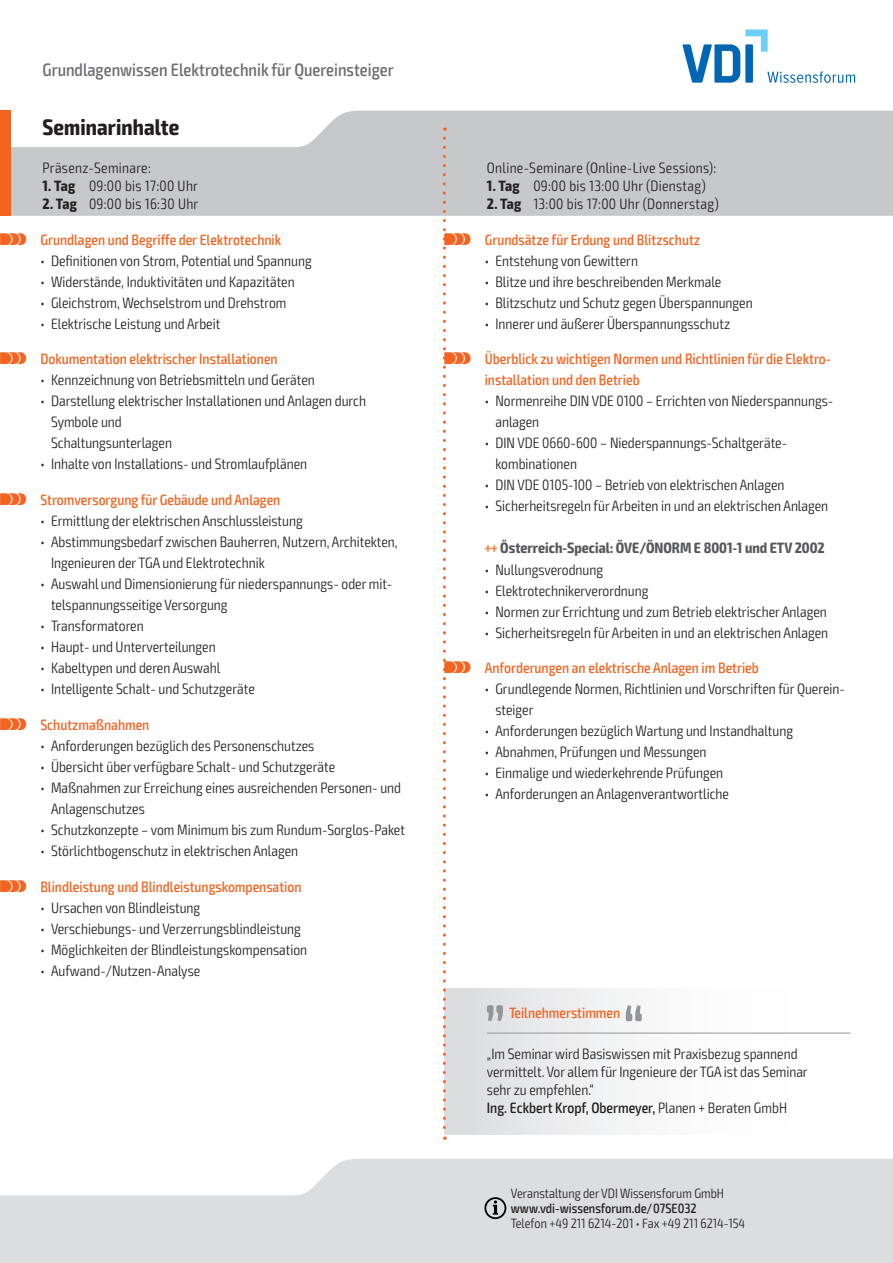
<style>
.page{position:relative;width:893px;height:1263px;background:#fff}
.page>*{position:absolute;margin:0;border:0;box-sizing:border-box;transform-origin:0 0}
.t1{font:700 condensed 22.5px "Exo 2";letter-spacing:.005em;color:#231f20}
.t2{font:500 condensed 18px "Exo 2";color:#6c6d70}
.t3{font:300 condensed 15px/21px "Exo 2";color:#231f20}
.t4{font:500 condensed 15px/21px "Exo 2";color:#f36421}
.t5{font:300 condensed 15px "Exo 2";letter-spacing:.02em;color:#231f20}
.t6{font:700 condensed 15px "Exo 2";color:#57585a}
.t7{font:300 condensed 13.5px "Exo 2";color:#231f20}
.t8{font:500 condensed 13.5px "Exo 2";color:#231f20}
.s1{font-weight:700}
.s2{font-family:"VDI Iconset S4 A Regular";font-weight:400;font-stretch:normal}
.s3{color:#f58345}
.s4{font-weight:500}
</style>
<div class="page">
<svg style="left:0;top:1159px;width:893px;height:104px;background:#e0e1e3"></svg>
<svg style="left:11px;top:111px;width:882px;height:105px;background:#cdced0"></svg>
<div style="left:0;top:111px;width:11px;height:105px;background:#f36421"></div>
<svg style="left:484px;top:1197px;width:22px;height:22px"></svg>
<svg style="left:682px;top:30px;width:173px;height:53px"></svg>
<div style="left:444px;top:1033px;width:406px;height:101px;background:linear-gradient(to right,#dfe0e2,#fff)"></div>
<div style="left:444px;top:989px;width:406px;height:48px;background:linear-gradient(to right,#dfe0e2,#fff)"></div>
<hr style="left:487px;top:1033px;width:363px;height:1px;background:#939598">
<svg style="left:487px;top:1005px;width:16px;height:16px"></svg>
<svg style="left:626px;top:1005px;width:16px;height:16px"></svg>
<svg style="left:443px;top:138px;width:3px;height:1002px"></svg>
<p class="t2" style="left:43px;top:59px;width:353px">Grundlagenwissen Elektrotechnik für Quereinsteiger</p>
<h1 class="t1" style="left:43px;top:113px;width:138px">Seminarinhalte</h1>
<p class="t5" style="left:43px;top:159px;width:110px">Präsenz-Seminare:</p>
<p class="t5" style="left:43px;top:177px;width:157px"><span class="s1">1. Tag</span> 09:00 bis 17:00 Uhr</p>
<p class="t5" style="left:43px;top:195px;width:157px"><span class="s1">2. Tag</span> 09:00 bis 16:30 Uhr</p>
<p class="t4" style="left:0;top:229px;width:283px"><span class="s2">S</span> Grundlagen und Begriffe der Elektrotechnik</p>
<p class="t3" style="left:40px;top:250px;width:273px">• Definitionen von Strom, Potential und Spannung</p>
<p class="t3" style="left:40px;top:271px;width:256px">• Widerstände, Induktivitäten und Kapazitäten</p>
<p class="t3" style="left:40px;top:292px;width:248px">• Gleichstrom, Wechselstrom und Drehstrom</p>
<p class="t3" style="left:40px;top:313px;width:181px">• Elektrische Leistung und Arbeit</p>
<p class="t4" style="left:0;top:349px;width:279px"><span class="s2">S</span> Dokumentation elektrischer Installationen</p>
<p class="t3" style="left:40px;top:370px;width:276px">• Kennzeichnung von Betriebsmitteln und Geräten</p>
<p class="t3" style="left:51px;top:391px;width:316px;text-indent:-11px">• Darstellung elektrischer Installationen und Anlagen durch<br>Symbole und<br>Schaltungsunterlagen</p>
<p class="t3" style="left:40px;top:454px;width:268px">• Inhalte von Installations- und Stromlaufplänen</p>
<p class="t4" style="left:0;top:490px;width:282px"><span class="s2">S</span> Stromversorgung für Gebäude und Anlagen</p>
<p class="t3" style="left:40px;top:511px;width:264px">• Ermittlung der elektrischen Anschlussleistung</p>
<p class="t3" style="left:51px;top:532px;width:348px;text-indent:-11px">• Abstimmungsbedarf zwischen Bauherren, Nutzern, Architekten,<br>Ingenieuren der TGA und Elektrotechnik</p>
<p class="t3" style="left:51px;top:574px;width:343px;text-indent:-11px">• Auswahl und Dimensionierung für niederspannungs- oder mit&shy;telspannungsseitige Versorgung</p>
<p class="t3" style="left:40px;top:616px;width:105px">• Transformatoren</p>
<p class="t3" style="left:40px;top:637px;width:177px">• Haupt- und Unterverteilungen</p>
<p class="t3" style="left:40px;top:658px;width:181px">• Kabeltypen und deren Auswahl</p>
<p class="t3" style="left:40px;top:679px;width:216px">• Intelligente Schalt- und Schutzgeräte</p>
<p class="t4" style="left:0;top:715px;width:151px"><span class="s2">S</span> Schutzmaßnahmen</p>
<p class="t3" style="left:40px;top:736px;width:275px">• Anforderungen bezüglich des Personenschutzes</p>
<p class="t3" style="left:40px;top:757px;width:296px">• Übersicht über verfügbare Schalt- und Schutzgeräte</p>
<p class="t3" style="left:51px;top:778px;width:352px;text-indent:-11px">• Maßnahmen zur Erreichung eines ausreichenden Personen- und<br>Anlagenschutzes</p>
<p class="t3" style="left:40px;top:820px;width:366px">• Schutzkonzepte – vom Minimum bis zum Rundum-Sorglos-Paket</p>
<p class="t3" style="left:40px;top:841px;width:259px">• Störlichtbogenschutz in elektrischen Anlagen</p>
<p class="t4" style="left:0;top:877px;width:303px"><span class="s2">S</span> Blindleistung und Blindleistungskompensation</p>
<p class="t3" style="left:40px;top:898px;width:161px">• Ursachen von Blindleistung</p>
<p class="t3" style="left:40px;top:919px;width:262px">• Verschiebungs- und Verzerrungsblindleistung</p>
<p class="t3" style="left:40px;top:940px;width:268px">• Möglichkeiten der Blindleistungskompensation</p>
<p class="t3" style="left:40px;top:961px;width:161px">• Aufwand-/Nutzen-Analyse</p>
<p class="t5" style="left:487px;top:159px;width:231px">Online-Seminare (Online-Live Sessions):</p>
<p class="t5" style="left:487px;top:177px;width:220px"><span class="s1">1. Tag</span> 09:00 bis 13:00 Uhr (Dienstag)</p>
<p class="t5" style="left:487px;top:195px;width:233px"><span class="s1">2. Tag</span> 13:00 bis 17:00 Uhr (Donnerstag)</p>
<p class="t4" style="left:444px;top:229px;width:257px"><span class="s2">S</span> Grundsätze für Erdung und Blitzschutz</p>
<p class="t3" style="left:485px;top:250px;width:155px">• Entstehung von Gewittern</p>
<p class="t3" style="left:485px;top:271px;width:238px">• Blitze und ihre beschreibenden Merkmale</p>
<p class="t3" style="left:485px;top:292px;width:269px">• Blitzschutz und Schutz gegen Überspannungen</p>
<p class="t3" style="left:485px;top:313px;width:247px">• Innerer und äußerer Überspannungsschutz</p>
<p class="t4" style="left:485px;top:349px;width:346px;text-indent:-40px"><span class="s2">S</span> Überblick zu wichtigen Normen und Richtlinien für die Elektro&shy;installation und den Betrieb</p>
<p class="t3" style="left:495px;top:391px;width:339px;text-indent:-11px">• Normenreihe DIN VDE 0100 – Errichten von Niederspannungs&shy;anlagen</p>
<p class="t3" style="left:495px;top:433px;width:292px;text-indent:-11px">• DIN VDE 0660-600 – Niederspannungs-Schaltgeräte&shy;kombinationen</p>
<p class="t3" style="left:485px;top:475px;width:301px">• DIN VDE 0105-100 – Betrieb von elektrischen Anlagen</p>
<p class="t3" style="left:485px;top:496px;width:345px">• Sicherheitsregeln für Arbeiten in und an elektrischen Anlagen</p>
<p class="t6" style="left:485px;top:539px;width:341px"><span class="s3">+++</span> Österreich-Special: ÖVE/ÖNORM E 8001-1 und ETV 2002</p>
<p class="t3" style="left:485px;top:559px;width:120px">• Nullungsverodnung</p>
<p class="t3" style="left:485px;top:580px;width:165px">• Elektrotechnikerverordnung</p>
<p class="t3" style="left:485px;top:601px;width:344px">• Normen zur Errichtung und zum Betrieb elektrischer Anlagen</p>
<p class="t3" style="left:485px;top:622px;width:345px">• Sicherheitsregeln für Arbeiten in und an elektrischen Anlagen</p>
<p class="t4" style="left:444px;top:658px;width:316px"><span class="s2">S</span> Anforderungen an elektrische Anlagen im Betrieb</p>
<p class="t3" style="left:495px;top:679px;width:351px;text-indent:-11px">• Grundlegende Normen, Richtlinien und Vorschriften für Querein&shy;steiger</p>
<p class="t3" style="left:485px;top:721px;width:310px">• Anforderungen bezüglich Wartung und Instandhaltung</p>
<p class="t3" style="left:485px;top:742px;width:223px">• Abnahmen, Prüfungen und Messungen</p>
<p class="t3" style="left:485px;top:763px;width:240px">• Einmalige und wiederkehrende Prüfungen</p>
<p class="t3" style="left:485px;top:784px;width:246px">• Anforderungen an Anlagenverantwortliche</p>
<p class="t4" style="left:509px;top:1002px;width:113px">Teilnehmerstimmen</p>
<p class="t3" style="left:487px;top:1045px;width:322px;line-height:18px">„Im Seminar wird Basiswissen mit Praxisbezug spannend vermittelt. Vor allem für Ingenieure der TGA ist das Seminar sehr zu empfehlen.“<br><span class="s4">Ing. Eckbert Kropf, Obermeyer,</span> Planen + Beraten GmbH</p>
<p class="t7" style="left:511px;top:1185px;width:215px">Veranstaltung der VDI Wissensforum GmbH</p>
<p class="t8" style="left:511px;top:1200px;width:187px">www.vdi-wissensforum.de/07SE032</p>
<p class="t7" style="left:511px;top:1215px;width:236px">Telefon +49 211 6214-201 • Fax +49 211 6214-154</p>
</div>
